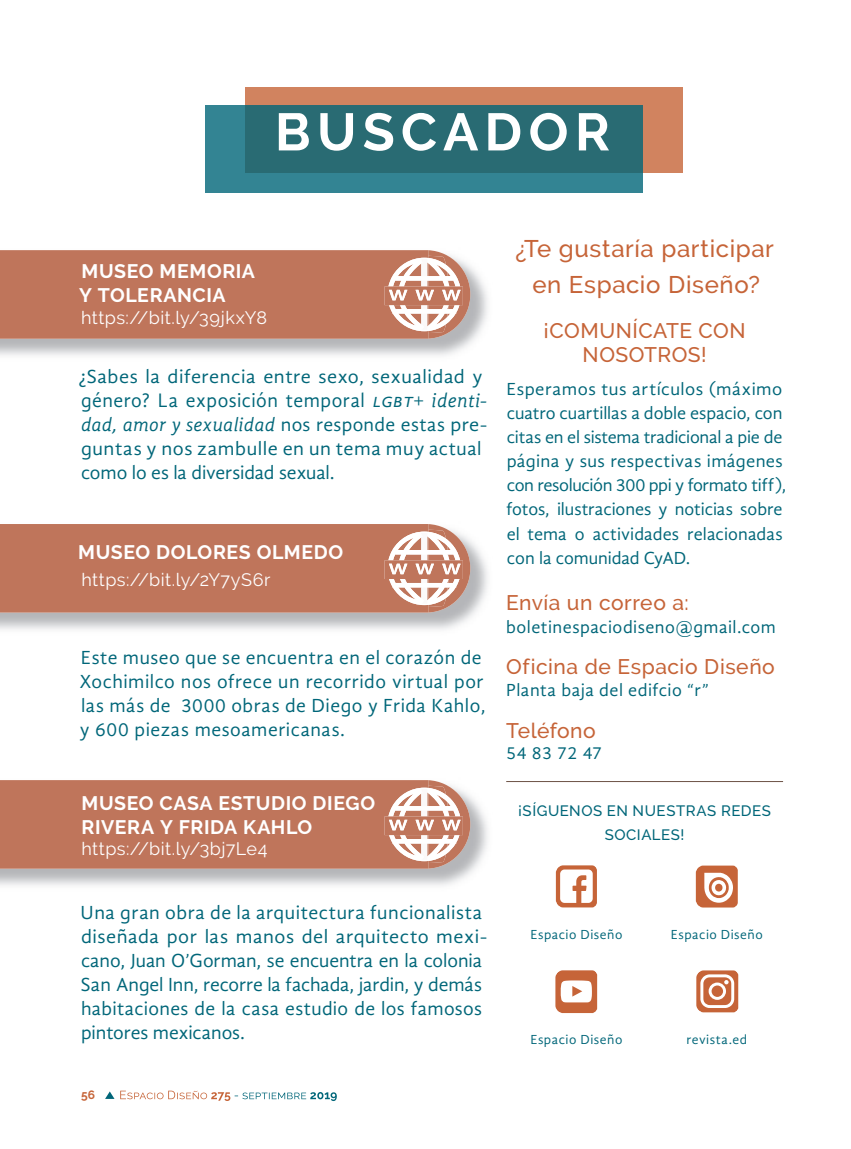
<style>
.page{position:relative;width:851px;height:1149px;background:#fff}
.page>*{position:absolute;margin:0;border:0;box-sizing:border-box;transform-origin:0 0}
.t1{font:700 52.5px "Raleway";letter-spacing:.115em;color:#fff}
.t2{font:500 24px/36px "Raleway";letter-spacing:.025em;color:#c66438;text-align:center}
.t3{font:500 21px/24px "Raleway";letter-spacing:.025em;color:#c66438;text-align:center}
.t4{font:20.1px "Gandhi Sans";letter-spacing:.025em;color:#006679}
.t5{font:19.5px/24px "Gandhi Sans";letter-spacing:.025em;color:#006679}
.t6{font:700 19.5px/24px "Raleway";letter-spacing:.03em;color:#fff}
.t7{font:18px/24px "Gandhi Sans";color:#006679}
.t8{font:18px "Raleway";letter-spacing:.025em;color:#fff}
.t9{font:18px "Gandhi Sans";letter-spacing:.025em;color:#006679}
.t10{font:500 15px/24px "Raleway";letter-spacing:.035em;color:#006679;text-align:center}
.t11{font:13.5px "Gandhi Sans";letter-spacing:.04em;color:#006679}
.t12{font:700 12px "Raleway";color:#c66438}
.s1{font-style:italic}
.s2{font-style:italic;font-size:19.5px}
</style>
<div class="page">
<svg style="left:105px;top:1091px;width:9px;height:7px"></svg>
<svg style="left:120px;top:1090px;width:217px;height:10px"></svg>
<svg style="left:0;top:780px;width:470px;height:88px;background:#c27d65"></svg>
<svg style="left:0;top:524px;width:470px;height:88px;background:#c27d65"></svg>
<svg style="left:0;top:250px;width:470px;height:88px;background:#c27d65"></svg>
<div style="left:245px;top:87px;width:437px;height:86px;background:#d1835f"></div>
<svg style="left:205px;top:105px;width:438px;height:88px;background:#2c727c"></svg>
<hr style="left:506px;top:781px;width:277px;height:1px;background:#6c5246">
<svg style="left:555px;top:970px;width:43px;height:43px"></svg>
<svg style="left:696px;top:970px;width:43px;height:42px"></svg>
<div style="left:711px;top:985px;width:12px;height:11px;background:#c66438;border-radius:50%"></div>
<svg style="left:695px;top:865px;width:43px;height:43px"></svg>
<svg style="left:555px;top:865px;width:42px;height:43px"></svg>
<p class="t1" style="left:275px;top:102px;width:336px">BUSCADOR</p>
<p class="t6" style="left:79px;top:259px;width:177px">MUSEO MEMORIA<br>Y TOLERANCIA</p>
<p class="t8" style="left:81px;top:307px;width:188px">https://bit.ly/39jkxY8</p>
<p class="t2" style="left:515px;top:230px;width:260px">¿Te gustaría participar en Espacio Diseño?</p>
<p class="t3" style="left:543px;top:318px;width:204px">¡COMUNÍCATE CON<br>NOSOTROS!</p>
<p class="t5" style="left:79px;top:364px;width:405px">¿Sabes la diferencia entre sexo, sexualidad y</p>
<p class="t4" style="left:81px;top:389px;width:407px">género? La exposición temporal <span class="s1">LGBT+ iden</span><span class="s2">ti-</span></p>
<p class="t5" style="left:81px;top:412px;width:407px"><span class="s1">dad, amor y sexualidad</span> nos responde estas pre&shy;guntas y nos zambulle en un tema muy actual como lo es la diversidad sexual.</p>
<p class="t6" style="left:78px;top:540px;width:266px">MUSEO DOLORES OLMEDO</p>
<p class="t8" style="left:81px;top:569px;width:190px">https://bit.ly/2Y7yS6r</p>
<p class="t5" style="left:79px;top:645px;width:407px">Este museo que se encuentra en el corazón de Xochimilco nos ofrece un recorrido virtual por las más de 3000 obras de Diego y Frida Kahlo, y 600 piezas mesoamericanas.</p>
<p class="t6" style="left:82px;top:791px;width:295px">MUSEO CASA ESTUDIO DIEGO<br>RIVERA Y FRIDA KAHLO</p>
<p class="t8" style="left:81px;top:838px;width:187px">https://bit.ly/3bj7Le4</p>
<p class="t5" style="left:81px;top:900px;width:408px">Una gran obra de la arquitectura funcionalista diseñada por las manos del arquitecto mexi&shy;cano, Juan O’Gorman, se encuentra en la colonia San Angel Inn, recorre la fachada, jardin, y demás habitaciones de la casa estudio de los famosos pintores mexicanos.</p>
<p class="t12" style="left:81px;top:1087px;width:16px">56</p>
<p class="t7" style="left:506px;top:377px;width:281px">Esperamos tus artículos (máximo cuatro cuartillas a doble espacio, con citas en el sistema tradicional a pie de página y sus respectivas imágenes con resolución 300 ppi y formato tiff), fotos, ilustraciones y noticias sobre el tema o actividades relacionadas con la comunidad CyAD.</p>
<p class="t3" style="left:506px;top:591px;width:184px">Envía un correo a:</p>
<p class="t9" style="left:506px;top:616px;width:271px">boletinespaciodiseno@gmail.com</p>
<p class="t3" style="left:506px;top:654px;width:270px">Oficina de Espacio Diseño</p>
<p class="t9" style="left:506px;top:679px;width:204px">Planta baja del edifcio “r”</p>
<p class="t3" style="left:506px;top:718px;width:91px">Teléfono</p>
<p class="t7" style="left:506px;top:741px;width:97px">54 83 72 47</p>
<p class="t10" style="left:518px;top:798px;width:254px">¡SÍGUENOS EN NUESTRAS REDES<br>SOCIALES!</p>
<p class="t11" style="left:530px;top:926px;width:93px">Espacio Diseño</p>
<p class="t11" style="left:670px;top:926px;width:93px">Espacio Diseño</p>
<p class="t11" style="left:530px;top:1031px;width:93px">Espacio Diseño</p>
<p class="t11" style="left:686px;top:1031px;width:62px">revista.ed</p>
</div>
